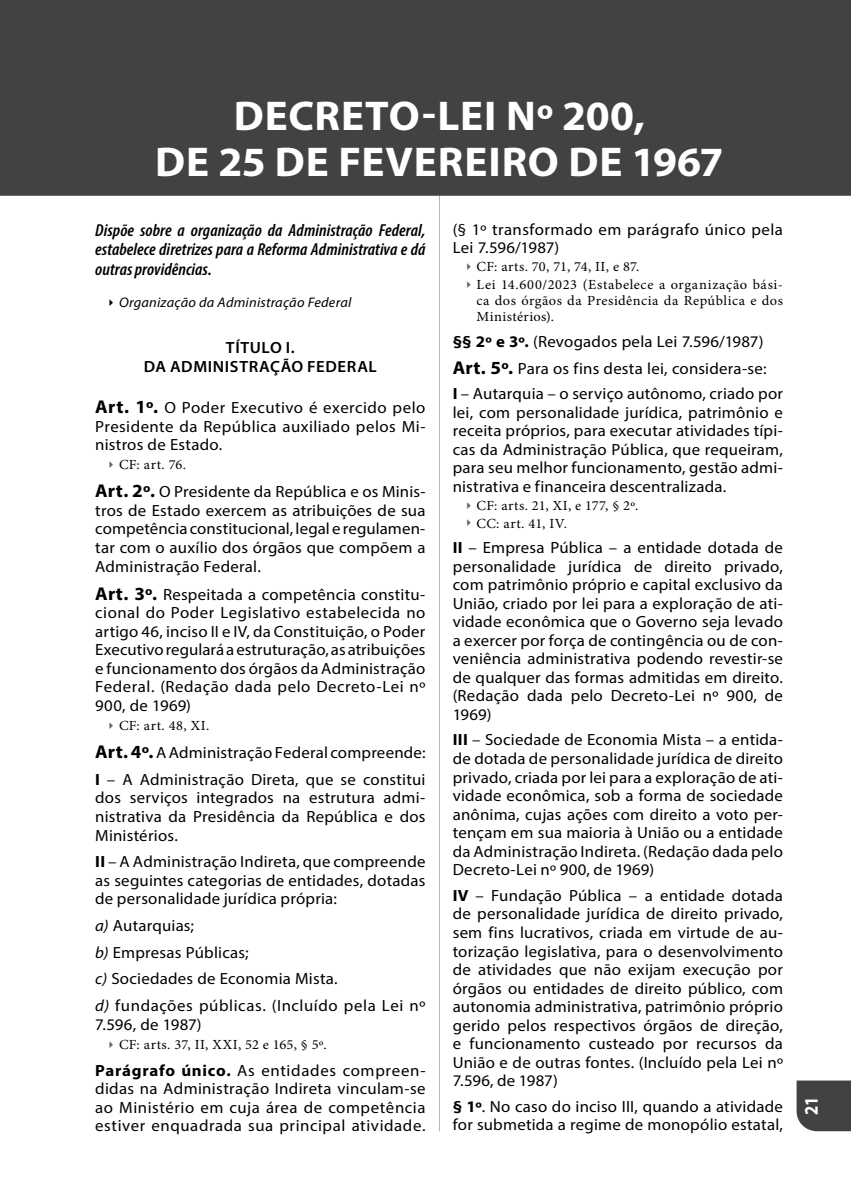
<style>
.page{position:relative;width:851px;height:1184px;background:#fff}
.page>*{position:absolute;margin:0;border:0;box-sizing:border-box;transform-origin:0 0}
.t1{font:700 41.75px/46.5px "Myriad Pro";letter-spacing:.02em;color:#fff;text-align:center}
.t2{font:700 19.25px "Myriad Pro";color:#fff;scale:.87 1}
.t3{font:italic 600 condensed 17.5px/19.5px "Myriad Pro";letter-spacing:.005em;color:#000;text-align:justify}
.t4{font:16.25px/18.5px "Myriad Pro";letter-spacing:.015em;color:#000;text-align:justify}
.t5{font:600 16.25px/18.5px "Myriad Pro";letter-spacing:.035em;color:#000;text-align:center}
.t6{font:14px/17.8px "Minion Pro";letter-spacing:.035em;color:#000}
.t7{font:italic 14px "Myriad Pro";letter-spacing:.015em;color:#000}
.s1{font-weight:700;font-size:18.5px}
.s2{font-weight:700}
.s3{font-style:italic}
</style>
<div class="page">
<hr style="left:439px;top:99px;width:1px;height:1032px;background:#b8b8b8">
<div style="left:796px;top:1080px;width:54px;height:51px;background:#424242"></div>
<div style="left:0;top:0;width:850px;height:198px;background:#424242"></div>
<h1 class="t1" style="left:155px;top:97px;width:569px">DECRETO-LEI Nº 200,<br>DE 25 DE FEVEREIRO DE 1967</h1>
<p class="t3" style="left:95px;top:222px;width:331px">Dispõe sobre a organização da Administração Federal, estabelece diretrizes para a Reforma Administrativa e dá outras providências.</p>
<p class="t7" style="left:119px;top:297px;width:234px">Organização da Administração Federal</p>
<p class="t5" style="left:144px;top:340px;width:234px">TÍTULO I.<br>DA ADMINISTRAÇÃO FEDERAL</p>
<p class="t4" style="left:95px;top:400px;width:331px"><span class="s1">Art. 1º.</span> O Poder Executivo é exercido pelo Presidente da República auxiliado pelos Mi&shy;nistros de Estado.</p>
<p class="t6" style="left:119px;top:457px;width:68px">CF: art. 76.</p>
<p class="t4" style="left:95px;top:484px;width:331px"><span class="s1">Art. 2º.</span> O Presidente da República e os Minis&shy;tros de Estado exercem as atribuições de sua competência constitucional, legal e regulamen&shy;tar com o auxílio dos órgãos que compõem a Administração Federal.</p>
<p class="t4" style="left:95px;top:586px;width:331px"><span class="s1">Art. 3º.</span> Respeitada a competência constitu&shy;cional do Poder Legislativo estabelecida no artigo 46, inciso II e IV, da Constituição, o Poder Executivo regulará a estruturação, as atribuições e funcionamento dos órgãos da Administração Federal. (Redação dada pelo Decreto-Lei nº 900, de 1969)</p>
<p class="t6" style="left:119px;top:718px;width:92px">CF: art. 48, XI .</p>
<p class="t4" style="left:95px;top:741px;width:331px;line-height:26.8px"><span class="s1">Art. 4º.</span> A Administração Federal compreende:<br><span class="s2">I</span> – A Administração Direta, que se constitui</p>
<p class="t4" style="left:95px;top:790px;width:331px">dos serviços integrados na estrutura admi&shy;nistrativa da Presidência da República e dos Ministérios.</p>
<p class="t4" style="left:95px;top:854px;width:332px"><span class="s2">II</span> – A Administração Indireta, que compreende as seguintes categorias de entidades, dotadas de personalidade jurídica própria:</p>
<p class="t4" style="left:95px;top:914px;width:331px;line-height:26.8px;text-align:left"><span class="s3">a)</span> Autarquias;<br><span class="s3">b)</span> Empresas Públicas;<br><span class="s3">c)</span> Sociedades de Economia Mista .<br><span class="s3">d)</span> fundações públicas. (Incluído pela Lei nº</p>
<p class="t4" style="left:95px;top:1016px;width:108px">7.596, de 1987)</p>
<p class="t6" style="left:119px;top:1037px;width:209px">CF: arts. 37, II, XXI, 52 e 165, § 5º.</p>
<p class="t4" style="left:95px;top:1062px;width:332px"><span class="s2">Parágrafo único.</span> As entidades compreen&shy;didas na Administração Indireta vinculam-se ao Ministério em cuja área de competência estiver enquadrada sua principal atividade.</p>
<p class="t4" style="left:452px;top:222px;width:331px">(§ 1º transformado em parágrafo único pela<br>Lei 7.596/1987)</p>
<p class="t6" style="left:476px;top:259px;width:308px">CF: arts. 70, 71, 74, II, e 87.<br>Lei 14.600/2023 (Estabelece a organização bási-</p>
<p class="t6" style="left:476px;top:294px;width:308px;line-height:16.2px">ca dos órgãos da Presidência da República e dos<br>Ministérios).</p>
<p class="t4" style="left:452px;top:330px;width:331px;line-height:26px;text-align:left"><span class="s2">§§ 2º e 3º.</span> (Revogados pela Lei 7.596/1987)<br><span class="s1">Art. 5º.</span> Para os fins desta lei, considera- se:<br><span class="s2">I</span> – Autarquia – o serviço autônomo, criado por</p>
<p class="t4" style="left:452px;top:404px;width:331px">lei, com personalidade jurídica, patrimônio e receita próprios, para executar atividades típi&shy;cas da Administração Pública, que requeiram, para seu melhor funcionamento, gestão admi&shy;nistrativa e financeira descentralizada.</p>
<p class="t6" style="left:476px;top:498px;width:163px">CF: arts. 21, XI, e 177, § 2º.<br>CC: art. 4 1, IV.</p>
<p class="t4" style="left:452px;top:540px;width:332px"><span class="s2">II</span> – Empresa Pública – a entidade dotada de personalidade jurídica de direito privado, com patrimônio próprio e capital exclusivo da União, criado por lei para a exploração de ati&shy;vidade econômica que o Governo seja levado a exercer por força de contingência ou de con&shy;veniência administrativa podendo revestir-se de qualquer das formas admitidas em direito. (Redação dada pelo Decreto-Lei nº 900, de 1969)</p>
<p class="t4" style="left:452px;top:732px;width:332px"><span class="s2">III</span> – Sociedade de Economia Mista – a entida&shy;de dotada de personalidade jurídica de direito privado, criada por lei para a exploração de ati&shy;vidade econômica, sob a forma de sociedade anônima, cujas ações com direito a voto per&shy;tençam em sua maioria à União ou a entidade da Administração Indireta. (Redação dada pelo Decreto-Lei nº 900, de 1969)</p>
<p class="t4" style="left:452px;top:888px;width:332px"><span class="s2">IV</span> – Fundação Pública – a entidade dotada de personalidade jurídica de direito privado, sem fins lucrativos, criada em virtude de au&shy;torização legislativa, para o desenvolvimento de atividades que não exijam execução por órgãos ou entidades de direito público, com autonomia administrativa, patrimônio próprio gerido pelos respectivos órgãos de direção, e funcionamento custeado por recursos da União e de outras fontes. (Incluído pela Lei nº 7.596, de 1987)</p>
<p class="t4" style="left:452px;top:1099px;width:331px"><span class="s2">§ 1º</span>. No caso do inciso III, quando a atividade for submetida a regime de monopólio estatal,</p>
<p class="t2" style="left:803px;top:1115px;width:22px;rotate:-90deg">21</p>
</div>
